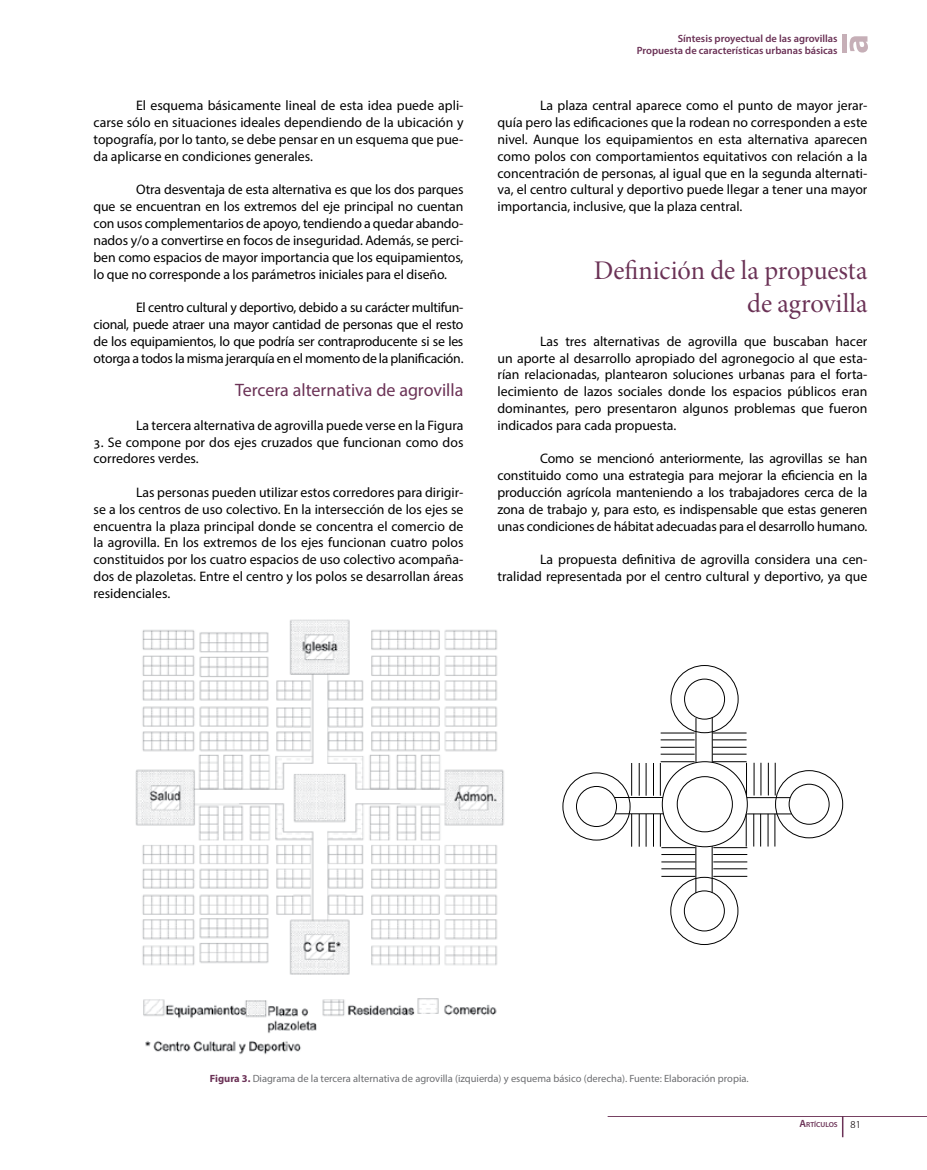
<style>
.page{position:relative;width:927px;height:1170px;background:#fff}
.page>*{position:absolute;margin:0;border:0;box-sizing:border-box;transform-origin:0 0}
.t1{font:27px/33px "Minion Pro Subh";color:#6b3256;text-align:right}
.t2{font:18px "Myriad Pro";color:#6b3256}
.t3{font:13.8px/16.8px "Myriad Pro";color:#000;text-align:justify}
.t4{font:10.5px "Myriad Pro";color:#6d6e71}
.t5{font:600 10.5px/12px "Myriad Pro";color:#6b3256;text-align:right}
.t6{font:600 7.35px "Myriad Pro";color:#6b3256}
.s1{font-weight:700;color:#6b3256}
.s2{font-size:10.5px}
.s3{font-weight:300;font-size:10.5px;color:#c6afb7}
</style>
<div class="page">
<svg style="left:842px;top:1117px;width:1px;height:20px"></svg>
<div style="left:842px;top:34px;width:5px;height:19px;background:#c6afb7"></div>
<svg style="left:849px;top:36px;width:19px;height:17px"></svg>
<hr style="left:608px;top:1116px;width:319px;height:1px;background:#6b3256">
<img style="left:135px;top:619px;width:369px;height:436px">
<div style="left:677px;top:776px;width:56px;height:56px;border:1px solid #000;border-radius:50%"></div>
<div style="left:576px;top:786px;width:41px;height:40px;border:1px solid #000;border-radius:50%"></div>
<div style="left:562px;top:772px;width:68px;height:68px;border:1px solid #000;border-radius:50%"></div>
<div style="left:789px;top:783px;width:40px;height:41px;border:1px solid #000;border-radius:50%"></div>
<div style="left:775px;top:770px;width:68px;height:68px;border:1px solid #000;border-radius:50%"></div>
<div style="left:684px;top:890px;width:41px;height:41px;border:1px solid #000;border-radius:50%"></div>
<div style="left:670px;top:876px;width:68px;height:68px;border:1px solid #000;border-radius:50%"></div>
<div style="left:684px;top:678px;width:41px;height:41px;border:1px solid #000;border-radius:50%"></div>
<div style="left:671px;top:665px;width:67px;height:68px;border:1px solid #000;border-radius:50%"></div>
<hr style="left:615px;top:797px;width:48px;height:1px;background:#000">
<hr style="left:615px;top:813px;width:48px;height:1px;background:#000">
<hr style="left:747px;top:797px;width:43px;height:1px;background:#000">
<hr style="left:747px;top:813px;width:45px;height:1px;background:#000">
<hr style="left:712px;top:717px;width:1px;height:45px;background:#000">
<hr style="left:696px;top:718px;width:1px;height:44px;background:#000">
<hr style="left:712px;top:846px;width:1px;height:46px;background:#000">
<hr style="left:695px;top:846px;width:1px;height:46px;background:#000">
<hr style="left:661px;top:732px;width:34px;height:1px;background:#000">
<hr style="left:661px;top:847px;width:34px;height:1px;background:#000">
<hr style="left:713px;top:732px;width:34px;height:1px;background:#000">
<hr style="left:713px;top:847px;width:34px;height:1px;background:#000">
<hr style="left:774px;top:813px;width:1px;height:33px;background:#000">
<hr style="left:775px;top:762px;width:1px;height:33px;background:#000">
<hr style="left:660px;top:763px;width:1px;height:32px;background:#000">
<hr style="left:660px;top:813px;width:1px;height:33px;background:#000">
<hr style="left:661px;top:739px;width:34px;height:1px;background:#000">
<hr style="left:661px;top:854px;width:34px;height:1px;background:#000">
<hr style="left:713px;top:739px;width:34px;height:1px;background:#000">
<hr style="left:713px;top:854px;width:34px;height:1px;background:#000">
<hr style="left:768px;top:813px;width:1px;height:33px;background:#000">
<hr style="left:768px;top:762px;width:1px;height:33px;background:#000">
<hr style="left:653px;top:763px;width:1px;height:32px;background:#000">
<hr style="left:653px;top:813px;width:1px;height:33px;background:#000">
<hr style="left:661px;top:746px;width:34px;height:1px;background:#000">
<hr style="left:661px;top:861px;width:34px;height:1px;background:#000">
<hr style="left:713px;top:746px;width:34px;height:1px;background:#000">
<hr style="left:713px;top:861px;width:34px;height:1px;background:#000">
<hr style="left:760px;top:813px;width:1px;height:33px;background:#000">
<hr style="left:761px;top:762px;width:1px;height:33px;background:#000">
<hr style="left:646px;top:763px;width:1px;height:32px;background:#000">
<hr style="left:646px;top:813px;width:1px;height:33px;background:#000">
<hr style="left:661px;top:753px;width:34px;height:1px;background:#000">
<hr style="left:661px;top:868px;width:34px;height:1px;background:#000">
<hr style="left:713px;top:753px;width:34px;height:1px;background:#000">
<hr style="left:713px;top:868px;width:34px;height:1px;background:#000">
<hr style="left:753px;top:813px;width:1px;height:33px;background:#000">
<hr style="left:754px;top:762px;width:1px;height:33px;background:#000">
<hr style="left:639px;top:763px;width:1px;height:32px;background:#000">
<hr style="left:639px;top:813px;width:1px;height:33px;background:#000">
<hr style="left:661px;top:761px;width:34px;height:1px;background:#000">
<hr style="left:661px;top:875px;width:34px;height:1px;background:#000">
<hr style="left:713px;top:761px;width:34px;height:1px;background:#000">
<hr style="left:713px;top:875px;width:34px;height:1px;background:#000">
<hr style="left:746px;top:813px;width:1px;height:33px;background:#000">
<hr style="left:746px;top:762px;width:1px;height:33px;background:#000">
<hr style="left:631px;top:763px;width:1px;height:32px;background:#000">
<hr style="left:631px;top:813px;width:1px;height:33px;background:#000">
<p class="t3" style="left:94px;top:97px;width:371px;text-indent:43px">El esquema básicamente lineal de esta idea puede apli&shy;carse sólo en situaciones ideales dependiendo de la ubicación y topografía, por lo tanto, se debe pensar en un esquema que pue&shy;da aplicarse en condiciones generales.</p>
<p class="t3" style="left:94px;top:181px;width:371px;text-indent:43px">Otra desventaja de esta alternativa es que los dos parques que se encuentran en los extremos del eje principal no cuentan con usos complementarios de apoyo, tendiendo a quedar abando&shy;nados y/o a convertirse en focos de inseguridad. Además, se perci&shy;ben como espacios de mayor importancia que los equipamientos, lo que no corresponde a los parámetros iniciales para el diseño.</p>
<p class="t3" style="left:94px;top:299px;width:371px;text-indent:43px">El centro cultural y deportivo, debido a su carácter multifun&shy;cional, puede atraer una mayor cantidad de personas que el resto de los equipamientos, lo que podría ser contraproducente si se les otorga a todos la misma jerarquía en el momento de la planificación.</p>
<h2 class="t2" style="left:235px;top:379px;width:230px">Tercera alternativa de agrovilla</h2>
<p class="t3" style="left:136px;top:416px;width:329px">La tercera alternativa de agrovilla puede verse en la Figura</p>
<p class="t3" style="left:94px;top:433px;width:371px">3. Se compone por dos ejes cruzados que funcionan como dos corredores verdes.</p>
<p class="t3" style="left:94px;top:483px;width:371px;text-indent:43px">Las personas pueden utilizar estos corredores para dirigir&shy;se a los centros de uso colectivo. En la intersección de los ejes se encuentra la plaza principal donde se concentra el comercio de la agrovilla. En los extremos de los ejes funcionan cuatro polos constituidos por los cuatro espacios de uso colectivo acompaña&shy;dos de plazoletas. Entre el centro y los polos se desarrollan áreas residenciales.</p>
<p class="t5" style="left:637px;top:33px;width:202px">Síntesis proyectual de las agrovillas<br>Propuesta de características urbanas básicas</p>
<p class="t3" style="left:497px;top:97px;width:371px;text-indent:43px">La plaza central aparece como el punto de mayor jerar&shy;quía pero las edificaciones que la rodean no corresponden a este nivel. Aunque los equipamientos en esta alternativa aparecen como polos con comportamientos equitativos con relación a la concentración de personas, al igual que en la segunda alternati&shy;va, el centro cultural y deportivo puede llegar a tener una mayor importancia, inclusive, que la plaza central.</p>
<h1 class="t1" style="left:594px;top:254px;width:275px">Definición de la propuesta de agrovilla</h1>
<p class="t3" style="left:497px;top:332px;width:371px;text-indent:43px">Las tres alternativas de agrovilla que buscaban hacer un aporte al desarrollo apropiado del agronegocio al que esta&shy;rían relacionadas, plantearon soluciones urbanas para el forta&shy;lecimiento de lazos sociales donde los espacios públicos eran dominantes, pero presentaron algunos problemas que fueron indicados para cada propuesta.</p>
<p class="t3" style="left:497px;top:450px;width:371px;text-indent:43px">Como se mencionó anteriormente, las agrovillas se han constituido como una estrategia para mejorar la eficiencia en la producción agrícola manteniendo a los trabajadores cerca de la zona de trabajo y, para esto, es indispensable que estas generen unas condiciones de hábitat adecuadas para el desarrollo humano.</p>
<p class="t3" style="left:497px;top:551px;width:371px;text-align:right">La propuesta definitiva de agrovilla considera una cen&shy;tralidad representada por el centro cultural y deportivo, ya que</p>
<p class="t4" style="left:210px;top:1071px;width:540px"><span class="s1">Figura 3.</span> Diagrama de la tercera alternativa de agrovilla (izquierda) y esquema básico (derecha). Fuente: Elaboración propia.</p>
<p class="t6" style="left:799px;top:1119px;width:63px"><span class="s2">A</span>RTÍCULOS <span class="s3">81</span></p>
</div>
